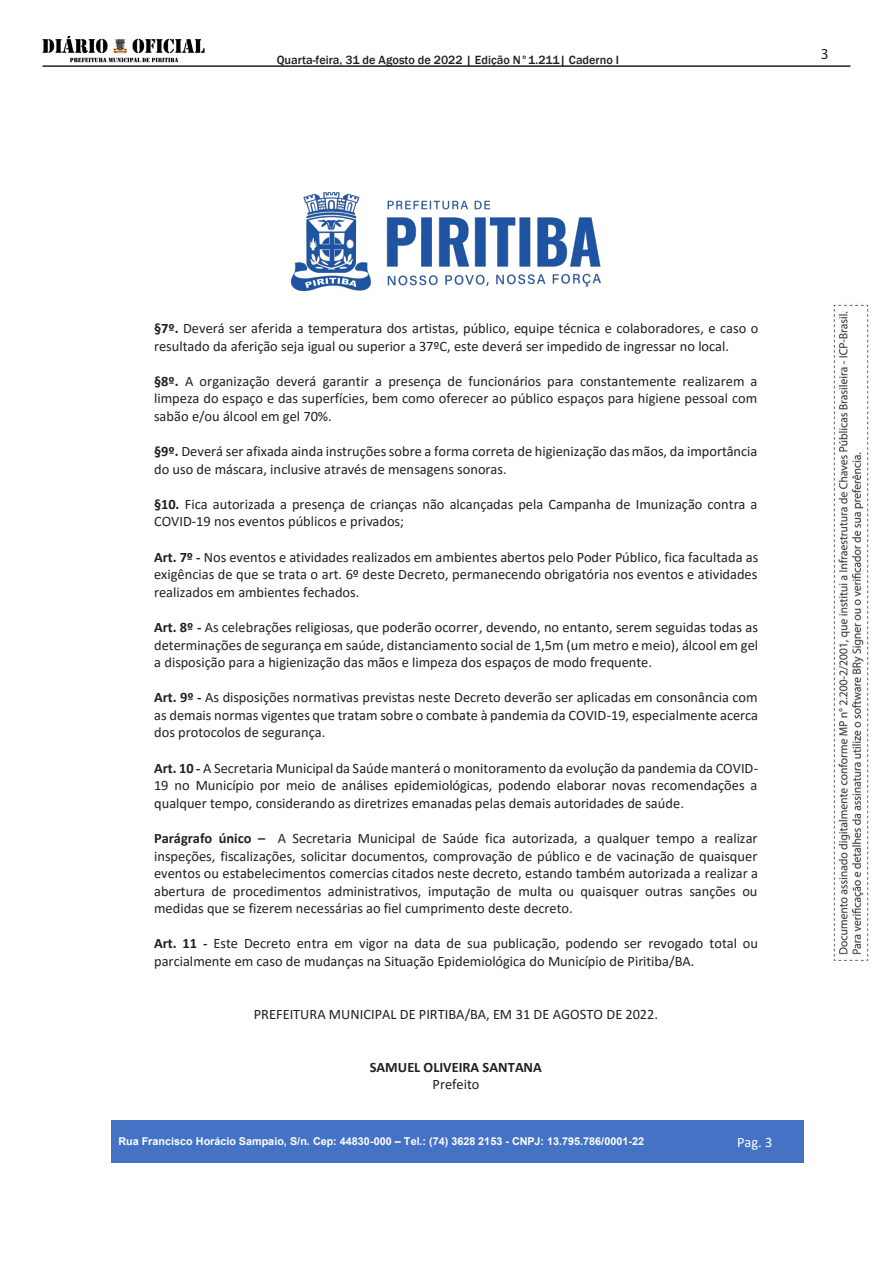
<style>
.page{position:relative;width:893px;height:1263px;background:#fff}
.page>*{position:absolute;margin:0;border:0;box-sizing:border-box;transform-origin:0 0}
.t1{font:15.3px "Myriad Pro";color:#231f20}
.t2{font:14.4px/17.5px "Calibri";color:#231f20;text-align:justify}
.t3{font:700 14.4px/17.5px "Calibri";letter-spacing:-.005em;color:#231f20;text-align:center}
.t4{font:14.4px "Calibri";color:#fff}
.t5{font:500 12.3px "Franklin Gothic";color:#231f20}
.t6{font:700 10.8px "Arial";color:#fff}
.s1{font-weight:700}
.s2{font-weight:400}
.s3{font-style:inherit}
</style>
<div class="page">
<hr style="left:43px;top:65px;width:807px;height:2px;background:#231f20">
<img style="left:833px;top:304px;width:36px;height:656px">
<img style="left:43px;top:37px;width:162px;height:26px">
<img style="left:292px;top:193px;width:309px;height:97px">
<div style="left:112px;top:1121px;width:692px;height:42px;background:#4472c4"></div>
<p class="t5" style="left:277px;top:53px;width:344px">Quarta-feira, 31 de Agosto de 2022 | Edição N°1.211| Caderno I</p>
<p class="t1" style="left:821px;top:44px;width:9px">3</p>
<p class="t2" style="left:154px;top:319px;width:606px"><span class="s1">§7º.</span> Deverá ser aferida a temperatura dos artistas, público, equipe técnica e colaboradores, e caso o resultado da aferição seja igual ou superior a 37ºC, este deverá ser impedido de ingressar no local.</p>
<p class="t2" style="left:154px;top:372px;width:605px"><span class="s1">§8º.</span> A organização deverá garantir a presença de funcionários para constantemente realizarem a limpeza do espaço e das superfícies, bem como oferecer ao público espaços para higiene pessoal com sabão e/ou álcool em gel 70%.</p>
<p class="t2" style="left:154px;top:442px;width:605px"><span class="s1">§9º.</span> Deverá ser afixada ainda instruções sobre a forma correta de higienização das mãos, da importância do uso de máscara, inclusive através de mensagens sonoras.</p>
<p class="t2" style="left:154px;top:495px;width:605px"><span class="s1">§10.</span> Fica autorizada a presença de crianças não alcançadas pela Campanha de Imunização contra a<br>COVID-19 nos eventos públicos e privados;</p>
<p class="t2" style="left:154px;top:548px;width:606px"><span class="s1">Art. 7º -</span> Nos eventos e atividades realizados em ambientes abertos pelo Poder Público, fica facultada as exigências de que se trata o art. 6º deste Decreto, permanecendo obrigatória nos eventos e atividades realizados em ambientes fechados.</p>
<p class="t2" style="left:154px;top:618px;width:606px"><span class="s1">Art. 8º -</span> As celebrações religiosas, que poderão ocorrer, devendo, no entanto, serem seguidas todas as determinações de segurança em saúde, distanciamento social de 1,5m (um metro e meio), álcool em gel a disposição para a higienização das mãos e limpeza dos espaços de modo frequente.</p>
<p class="t2" style="left:154px;top:688px;width:606px"><span class="s1">Art. 9º -</span> As disposições normativas previstas neste Decreto deverão ser aplicadas em consonância com as demais normas vigentes que tratam sobre o combate à pandemia da COVID-19, especialmente acerca dos protocolos de segurança.</p>
<p class="t2" style="left:154px;top:759px;width:606px"><span class="s1">Art. 10 -</span> A Secretaria Municipal da Saúde manterá o monitoramento da evolução da pandemia da COVID-19 no Município por meio de análises epidemiológicas, podendo elaborar novas recomendações a qualquer tempo, considerando as diretrizes emanadas pelas demais autoridades de saúde.</p>
<p class="t2" style="left:154px;top:829px;width:606px"><span class="s1">Parágrafo único –</span> A Secretaria Municipal de Saúde fica autorizada, a qualquer tempo a realizar inspeções, fiscalizações, solicitar documentos, comprovação de público e de vacinação de quaisquer eventos ou estabelecimentos comercias citados neste decreto, estando também autorizada a realizar a abertura de procedimentos administrativos, imputação de multa ou quaisquer outras sanções ou medidas que se fizerem necessárias ao fiel cumprimento deste decreto.</p>
<p class="t2" style="left:154px;top:934px;width:605px"><span class="s1">Art. 11 -</span> Este Decreto entra em vigor na data de sua publicação, podendo ser revogado total ou parcialmente em caso de mudanças na Situação Epidemiológica do Município de Piritiba/BA.</p>
<p class="t2" style="left:254px;top:1005px;width:406px">PREFEITURA MUNICIPAL DE PIRTIBA/BA, EM 31 DE AGOSTO DE 2022.</p>
<p class="t3" style="left:370px;top:1057px;width:174px">SAMUEL OLIVEIRA SANTANA<br><span class="s2">Prefeito</span></p>
<p class="t6" style="left:118px;top:1134px;width:527px">Rua Francisco Horácio Sampaio, S/n. Cep: 44830-000 <span class="s3">–</span> Tel.: (74) 3628 2153 - CNPJ: 13.795.786/0001-22</p>
<p class="t4" style="left:737px;top:1132px;width:37px">Pag. 3</p>
</div>
